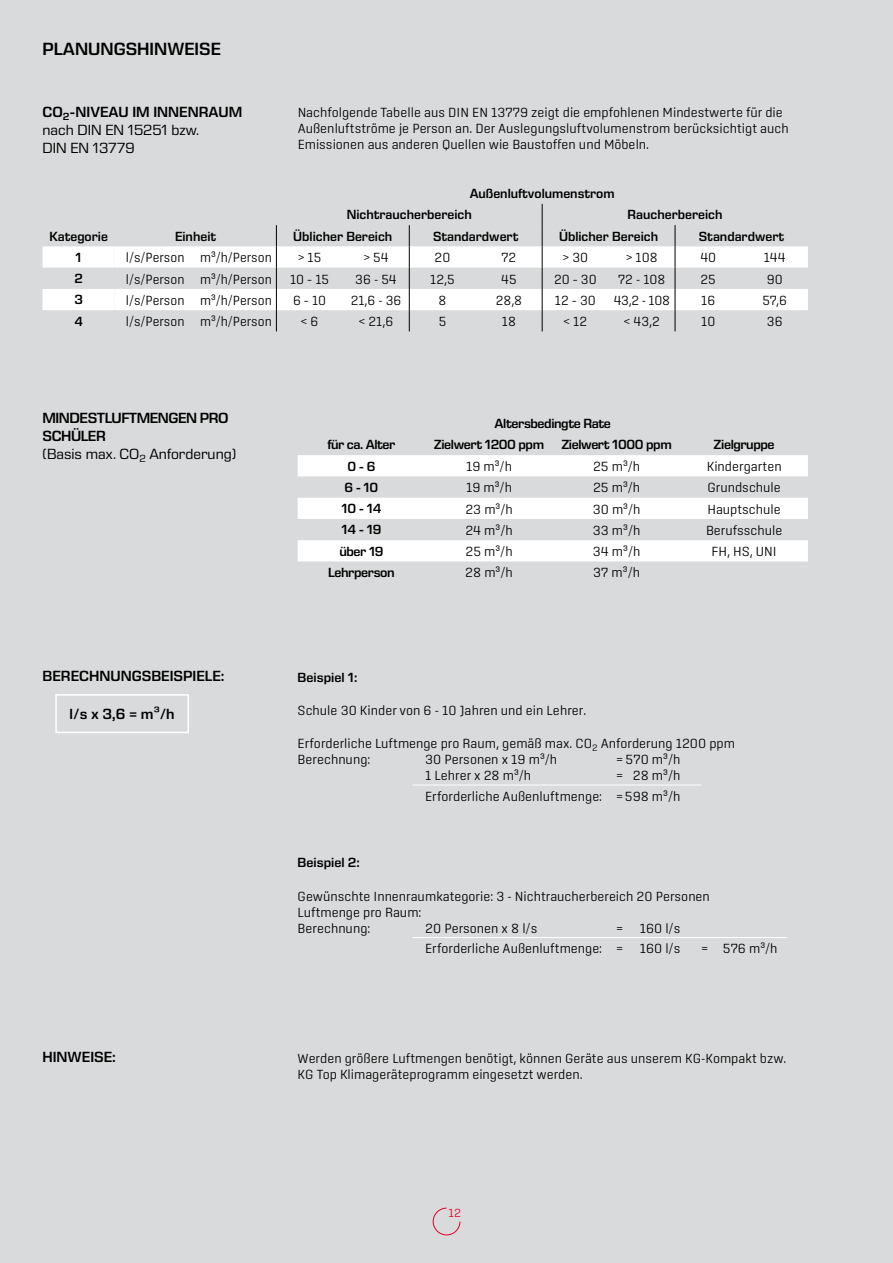
<style>
.page{position:relative;width:893px;height:1263px;background:#d9dadb}
.page>*{position:absolute;margin:0;border:0;box-sizing:border-box;transform-origin:0 0}
.t1{font:600 18px "Eurostile Next LT Pro";color:#000}
.t2{font:600 15px/18px "Eurostile Next LT Pro";letter-spacing:-.03em;color:#000}
.t3{font:15px/18px "Eurostile Next LT Pro";color:#000}
.t4{font:600 15px "Eurostile Next LT Pro";color:#000}
.t5{font:300 13.5px/16.2px "Center";color:#000}
.t6{font:600 13.5px/21.3px "Eurostile Next LT Pro";color:#000}
.t7{font:600 13.5px "Eurostile Next LT Pro";letter-spacing:-.03em;color:#000}
.t8{font:300 12px "Center";color:#e20025}
.s1{font-weight:600}
.s2{font-weight:400}
</style>
<div class="page">
<svg style="left:432px;top:1207px;width:29px;height:29px"></svg>
<hr style="left:412px;top:785px;width:290px;height:1px;background:#fff">
<hr style="left:412px;top:937px;width:375px;height:1px;background:#fff">
<svg style="left:55px;top:694px;width:134px;height:39px"></svg>
<svg style="left:298px;top:455px;width:510px;height:106px;fill:#fff"></svg>
<svg style="left:43px;top:204px;width:765px;height:127px"></svg>
<h1 class="t1" style="left:43px;top:39px;width:180px">PLANUNGSHINWEISE</h1>
<p class="t3" style="left:43px;top:103px;width:201px"><span class="s1">CO</span><sub>2</sub><span class="s1">-NIVEAU IM INNENRAUM </span>nach DIN EN 15251 bzw.<br>DIN EN 13779</p>
<p class="t5" style="left:298px;top:104px;width:492px">Nachfolgende Tabelle aus DIN EN 13779 zeigt die empfohlenen Mindestwerte für die<br>Außenluftströme je Person an. Der Auslegungsluftvolumenstrom berücksichtigt auch<br>Emissionen aus anderen Quellen wie Baustoffen und Möbeln.</p>
<p class="t6" style="left:347px;top:183px;width:269px;text-indent:123px">Außenluftvolumenstrom<br>Nichtraucherbereich</p>
<p class="t6" style="left:628px;top:204px;width:96px">Raucherbereich</p>
<p class="t6" style="left:49px;top:225px;width:60px">Kategorie</p>
<p class="t6" style="left:175px;top:225px;width:43px">Einheit</p>
<p class="t6" style="left:293px;top:225px;width:101px">Üblicher Bereich</p>
<p class="t6" style="left:433px;top:225px;width:87px">Standardwert</p>
<p class="t6" style="left:559px;top:225px;width:101px">Üblicher Bereich</p>
<p class="t6" style="left:699px;top:225px;width:87px">Standardwert</p>
<p class="t6" style="left:76px;top:247px;width:8px">1</p>
<p class="t5" style="left:126px;top:249px;width:147px">l/s/Person m³/h/Person</p>
<p class="t5" style="left:298px;top:249px;width:25px">&gt; 15</p>
<p class="t5" style="left:363px;top:249px;width:27px">&gt; 54</p>
<p class="t5" style="left:435px;top:249px;width:17px">20</p>
<p class="t5" style="left:501px;top:249px;width:16px">72</p>
<p class="t5" style="left:563px;top:249px;width:27px">&gt; 30</p>
<p class="t5" style="left:626px;top:249px;width:33px">&gt; 108</p>
<p class="t5" style="left:700px;top:249px;width:17px">40</p>
<p class="t5" style="left:764px;top:249px;width:23px">144</p>
<p class="t6" style="left:74px;top:268px;width:10px">2</p>
<p class="t5" style="left:126px;top:271px;width:147px">l/s/Person m³/h/Person</p>
<p class="t5" style="left:290px;top:271px;width:40px">10 – 15</p>
<p class="t5" style="left:355px;top:271px;width:43px">36 - 54</p>
<p class="t5" style="left:430px;top:271px;width:26px">12,5</p>
<p class="t5" style="left:501px;top:271px;width:17px">45</p>
<p class="t5" style="left:554px;top:271px;width:44px">20 – 30</p>
<p class="t5" style="left:618px;top:271px;width:49px">72 - 108</p>
<p class="t5" style="left:701px;top:271px;width:17px">25</p>
<p class="t5" style="left:767px;top:271px;width:17px">90</p>
<p class="t6" style="left:74px;top:289px;width:10px">3</p>
<p class="t5" style="left:126px;top:292px;width:147px">l/s/Person m³/h/Person</p>
<p class="t5" style="left:293px;top:292px;width:35px">6 – 10</p>
<p class="t5" style="left:351px;top:292px;width:52px">21,6 - 36</p>
<p class="t5" style="left:439px;top:292px;width:9px">8</p>
<p class="t5" style="left:496px;top:292px;width:28px">28,8</p>
<p class="t5" style="left:555px;top:292px;width:42px">12 – 30</p>
<p class="t5" style="left:614px;top:292px;width:58px">43,2 - 108</p>
<p class="t5" style="left:701px;top:292px;width:16px">16</p>
<p class="t5" style="left:762px;top:292px;width:26px">57,6</p>
<p class="t6" style="left:74px;top:310px;width:10px">4</p>
<p class="t5" style="left:126px;top:313px;width:147px">l/s/Person m³/h/Person</p>
<p class="t5" style="left:301px;top:313px;width:19px">&lt; 6</p>
<p class="t5" style="left:359px;top:313px;width:36px">&lt; 21,6</p>
<p class="t5" style="left:439px;top:313px;width:9px">5</p>
<p class="t5" style="left:502px;top:313px;width:16px">18</p>
<p class="t5" style="left:564px;top:313px;width:25px">&lt; 12</p>
<p class="t5" style="left:624px;top:313px;width:37px">&lt; 43,2</p>
<p class="t5" style="left:701px;top:313px;width:16px">10</p>
<p class="t5" style="left:767px;top:313px;width:17px">36</p>
<p class="t2" style="left:43px;top:409px;width:195px">MINDESTLUFTMENGEN PRO<br>SCHÜLER<br><span class="s2">(Basis max. CO</span><sub>2</sub> <span class="s2">Anforderung)</span></p>
<p class="t7" style="left:495px;top:416px;width:118px">Altersbedingte Rate</p>
<p class="t7" style="left:327px;top:437px;width:70px">für ca. Alter</p>
<p class="t7" style="left:434px;top:437px;width:112px">Zielwert 1200 ppm</p>
<p class="t7" style="left:561px;top:437px;width:112px">Zielwert 1000 ppm</p>
<p class="t7" style="left:714px;top:437px;width:63px">Zielgruppe</p>
<p class="t6" style="left:347px;top:455px;width:29px">0 - 6</p>
<p class="t5" style="left:466px;top:458px;width:47px">19 m³/h</p>
<p class="t5" style="left:593px;top:458px;width:49px">25 m³/h</p>
<p class="t5" style="left:707px;top:458px;width:76px">Kindergarten</p>
<p class="t6" style="left:345px;top:477px;width:35px">6 - 10</p>
<p class="t5" style="left:466px;top:479px;width:47px">19 m³/h</p>
<p class="t5" style="left:593px;top:479px;width:49px">25 m³/h</p>
<p class="t5" style="left:707px;top:479px;width:75px">Grundschule</p>
<p class="t6" style="left:342px;top:498px;width:41px">10 - 14</p>
<p class="t5" style="left:465px;top:501px;width:49px">23 m³/h</p>
<p class="t5" style="left:593px;top:501px;width:49px">30 m³/h</p>
<p class="t5" style="left:708px;top:501px;width:75px">Hauptschule</p>
<p class="t6" style="left:342px;top:519px;width:41px">14 - 19</p>
<p class="t5" style="left:465px;top:522px;width:49px">24 m³/h</p>
<p class="t5" style="left:593px;top:522px;width:49px">33 m³/h</p>
<p class="t5" style="left:706px;top:522px;width:78px">Berufsschule</p>
<p class="t6" style="left:339px;top:540px;width:46px">über 19</p>
<p class="t5" style="left:465px;top:543px;width:49px">25 m³/h</p>
<p class="t5" style="left:593px;top:543px;width:49px">34 m³/h</p>
<p class="t5" style="left:712px;top:543px;width:67px">FH, HS, UNI</p>
<p class="t7" style="left:328px;top:565px;width:68px">Lehrperson</p>
<p class="t5" style="left:465px;top:564px;width:49px">28 m³/h</p>
<p class="t5" style="left:593px;top:564px;width:48px">37 m³/h</p>
<p class="t4" style="left:43px;top:668px;width:184px">BERECHNUNGSBEISPIELE:</p>
<p class="t6" style="left:298px;top:666px;width:61px">Beispiel 1:</p>
<p class="t5" style="left:298px;top:702px;width:290px">Schule 30 Kinder von 6 - 10 Jahren und ein Lehrer.</p>
<p class="t5" style="left:298px;top:735px;width:439px">Erforderliche Luftmenge pro Raum, gemäß max. CO<sub>2</sub> Anforderung 1200 ppm<br>Berechnung:</p>
<p class="t4" style="left:70px;top:705px;width:107px">l/s x 3,6 = m³/h</p>
<p class="t5" style="left:425px;top:751px;width:133px">30 Personen x 19 m³/h</p>
<p class="t5" style="left:617px;top:751px;width:65px">= 570 m³/h</p>
<p class="t5" style="left:425px;top:767px;width:107px">1 Lehrer x 28 m³/h</p>
<p class="t5" style="left:425px;top:765px;width:257px;line-height:20.4px;text-align:right">= 28 m³/h<br>Erforderliche Außenluftmenge: =598 m³/h</p>
<p class="t6" style="left:298px;top:852px;width:64px">Beispiel 2:</p>
<p class="t5" style="left:298px;top:887px;width:414px">Gewünschte Innenraumkategorie: 3 - Nichtraucherbereich 20 Personen<br>Luftmenge pro Raum:<br>Berechnung:</p>
<p class="t5" style="left:425px;top:920px;width:114px">20 Personen x 8 l/s</p>
<p class="t5" style="left:425px;top:918px;width:257px;line-height:20.4px;text-align:right">= 160 l/s<br>Erforderliche Außenluftmenge: = 160 l/s</p>
<p class="t5" style="left:702px;top:940px;width:77px">= 576 m³/h</p>
<p class="t4" style="left:43px;top:1049px;width:75px">HINWEISE:</p>
<p class="t5" style="left:298px;top:1050px;width:490px">Werden größere Luftmengen benötigt, können Geräte aus unserem KG-Kompakt bzw.<br>KG Top Klimageräteprogramm eingesetzt werden.</p>
<p class="t8" style="left:449px;top:1206px;width:14px">12</p>
</div>
